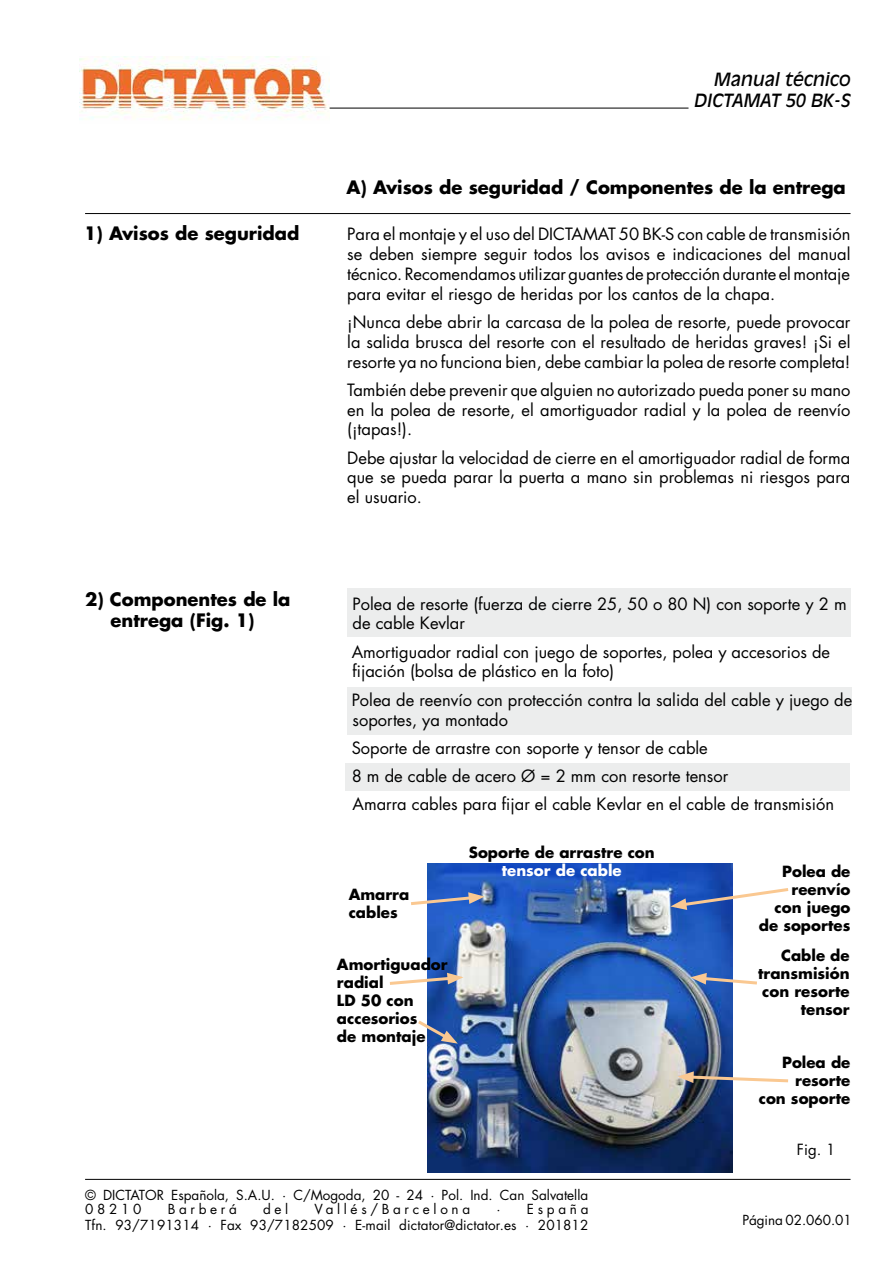
<style>
.page{position:relative;width:893px;height:1263px;background:#fff}
.page>*{position:absolute;margin:0;border:0;box-sizing:border-box;transform-origin:0 0}
.t1{font:700 18px/21.6px "Futura Std";color:#000;text-align:center}
.t2{font:italic 18px/21.6px "Antique Olive Std";color:#000;text-align:right}
.t3{font:16.5px/19.8px "Futura Std";color:#000;text-align:justify}
.t4{font:700 15px/18px "Futura Std";color:#000;text-align:right}
.t5{font:700 15px "Futura Std";color:#fff}
.t6{font:15px "Futura Std";color:#000}
.t7{font:13.5px/14.2px "Futura Std";letter-spacing:.01em;color:#000}
.t8{font:13.5px "Futura Std";letter-spacing:.275em;color:#000}
</style>
<div class="page">
<img style="left:80px;top:56px;width:250px;height:64px">
<hr style="left:85px;top:1179px;width:765px;height:1px;background:#000">
<hr style="left:85px;top:213px;width:765px;height:1px;background:#000">
<hr style="left:330px;top:108px;width:358px;height:1px;background:#000">
<img style="left:427px;top:864px;width:305px;height:308px">
<div style="left:346px;top:763px;width:504px;height:28px;background:#eceded"></div>
<div style="left:347px;top:588px;width:503px;height:49px;background:#eceded"></div>
<div style="left:347px;top:687px;width:504px;height:47px;background:#eceded"></div>
<svg style="left:411px;top:892px;width:74px;height:15px"></svg>
<svg style="left:670px;top:886px;width:119px;height:24px"></svg>
<svg style="left:690px;top:973px;width:67px;height:13px"></svg>
<svg style="left:677px;top:1071px;width:112px;height:13px"></svg>
<svg style="left:389px;top:973px;width:74px;height:14px"></svg>
<svg style="left:418px;top:1018px;width:40px;height:26px"></svg>
<p class="t2" style="left:694px;top:68px;width:158px">Manual técnico<br>DICTAMAT 50 BK-S</p>
<p class="t1" style="left:84px;top:222px;width:217px">1) Avisos de seguridad</p>
<p class="t1" style="left:85px;top:588px;width:207px">2) Componentes de la entrega (Fig. 1)</p>
<p class="t1" style="left:346px;top:176px;width:501px">A) Avisos de seguridad / Componentes de la entrega</p>
<p class="t3" style="left:347px;top:224px;width:505px">Para el montaje y el uso del DICTAMAT 50 BK-S con cable de transmisión se deben siempre seguir todos los avisos e indicaciones del manual técnico. Recomendamos utilizar guantes de protección durante el montaje para evitar el riesgo de heridas por los cantos de la chapa.</p>
<p class="t3" style="left:347px;top:312px;width:505px">¡Nunca debe abrir la carcasa de la polea de resorte, puede provocar la salida brusca del resorte con el resultado de heridas graves! ¡Si el resorte ya no funciona bien, debe cambiar la polea de resorte completa!</p>
<p class="t3" style="left:347px;top:380px;width:505px">También debe prevenir que alguien no autorizado pueda poner su mano en la polea de resorte, el amortiguador radial y la polea de reenvío (¡tapas!).</p>
<p class="t3" style="left:347px;top:448px;width:505px">Debe ajustar la velocidad de cierre en el amortiguador radial de forma que se pueda parar la puerta a mano sin problemas ni riesgos para el usuario.</p>
<p class="t3" style="left:352px;top:594px;width:496px">Polea de resorte (fuerza de cierre 25, 50 o 80 N) con soporte y 2 m de cable Kevlar</p>
<p class="t3" style="left:352px;top:642px;width:480px">Amortiguador radial con juego de soportes, polea y accesorios de fijación (bolsa de plástico en la foto)</p>
<p class="t3" style="left:352px;top:690px;width:502px">Polea de reenvío con protección contra la salida del cable y juego de soportes, ya montado</p>
<p class="t3" style="left:352px;top:734px;width:484px;line-height:28.3px;text-align:left">Soporte de arrastre con soporte y tensor de cable<br>8 m de cable de acero Ø = 2 mm con resorte tensor<br>Amarra cables para fijar el cable Kevlar en el cable de transmisión</p>
<p class="t4" style="left:349px;top:885px;width:62px;text-align:left">Amarra cables</p>
<p class="t4" style="left:337px;top:955px;width:112px;text-align:left">Amortiguador radial<br>LD 50 con accesorios<br>de montaje</p>
<p class="t4" style="left:469px;top:843px;width:187px">Soporte de arrastre con</p>
<p class="t5" style="left:502px;top:861px;width:121px">tensor de cable</p>
<p class="t4" style="left:759px;top:862px;width:93px">Polea de reenvío<br>con juego de soportes</p>
<p class="t4" style="left:758px;top:946px;width:93px">Cable de transmisión con resorte tensor</p>
<p class="t4" style="left:759px;top:1053px;width:93px">Polea de resorte<br>con soporte</p>
<p class="t6" style="left:797px;top:1140px;width:40px">Fig. 1</p>
<p class="t7" style="left:85px;top:1188px;width:505px">© DICTATOR Española, S.A.U. · C/Mogoda, 20 - 24 · Pol. Ind. Can Salvatella<br>08210</p>
<p class="t8" style="left:168px;top:1200px;width:71px">Barberá</p>
<p class="t7" style="left:263px;top:1202px;width:27px">del</p>
<p class="t8" style="left:315px;top:1200px;width:157px">Vallés/Barcelona</p>
<p class="t7" style="left:85px;top:1201px;width:505px;line-height:16.2px;text-align:right">· España<br>Tfn. 93/7191314 · Fax 93/7182509 · E-mail dictator@dictator.es · 201812</p>
<p class="t7" style="left:742px;top:1213px;width:111px">Página 02.060.01</p>
</div>
